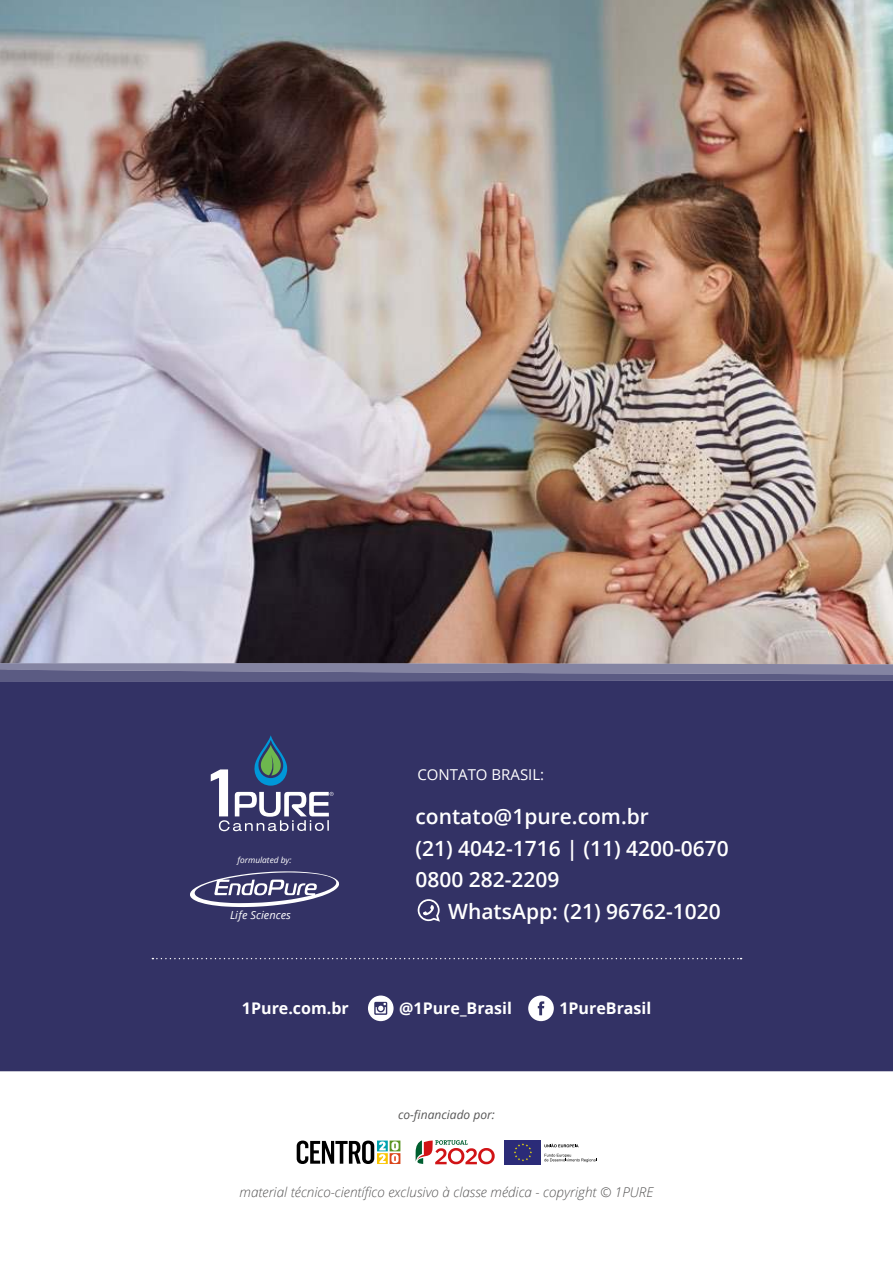
<style>
.page{position:relative;width:893px;height:1263px;background:#fff}
.page>*{position:absolute;margin:0;border:0;box-sizing:border-box;transform-origin:0 0}
.t1{font:600 21px/31.5px "Open Sans";color:#fff}
.t2{font:700 16.05px "Open Sans";color:#fff}
.t3{font:15px "Open Sans";color:#fff}
.t4{font:italic 300 13.5px "Open Sans";color:#575656}
.t5{font:italic 12px "Open Sans";color:#575656}
.t6{font:italic 11.1px "Open Sans";color:#fff}
.t7{font:italic 8.25px "Open Sans";color:#fff}
</style>
<div class="page">
<img style="left:0;top:0;width:893px;height:663px">
<div style="left:0;top:681px;width:893px;height:390px;background:#333265"></div>
<svg style="left:0;top:663px;width:893px;height:18px;background:#737294"></svg>
<svg style="left:416px;top:1140px;width:79px;height:24px"></svg>
<svg style="left:297px;top:1140px;width:103px;height:24px"></svg>
<svg style="left:544px;top:1144px;width:35px;height:3px"></svg>
<svg style="left:544px;top:1154px;width:53px;height:8px"></svg>
<div style="left:505px;top:1140px;width:36px;height:24px;background:#2b2b78"></div>
<svg style="left:514px;top:1143px;width:18px;height:18px"></svg>
<svg style="left:189px;top:871px;width:150px;height:36px"></svg>
<svg style="left:211px;top:735px;width:123px;height:96px;background:#535b81"></svg>
<svg style="left:418px;top:899px;width:22px;height:23px"></svg>
<svg style="left:368px;top:995px;width:26px;height:26px"></svg>
<svg style="left:528px;top:995px;width:26px;height:26px"></svg>
<svg style="left:152px;top:958px;width:590px;height:1px"></svg>
<p class="t7" style="left:238px;top:857px;width:55px">formulated by:</p>
<p class="t6" style="left:230px;top:910px;width:62px">Life Sciences</p>
<p class="t3" style="left:417px;top:764px;width:128px">CONTATO BRASIL:</p>
<p class="t1" style="left:415px;top:803px;width:315px">contato@1pure.com.br<br>(21) 4042-1716 | (11) 4200-0670<br>0800 282-2209</p>
<p class="t1" style="left:448px;top:898px;width:274px">WhatsApp: (21) 96762-1020</p>
<p class="t2" style="left:242px;top:1001px;width:108px">1Pure.com.br</p>
<p class="t2" style="left:399px;top:1001px;width:114px">@1Pure_Brasil</p>
<p class="t2" style="left:559px;top:1001px;width:93px">1PureBrasil</p>
<p class="t5" style="left:398px;top:1107px;width:98px">co-financiado por:</p>
<p class="t4" style="left:239px;top:1182px;width:415px">material técnico-científico exclusivo à classe médica - copyright © 1PURE</p>
</div>
